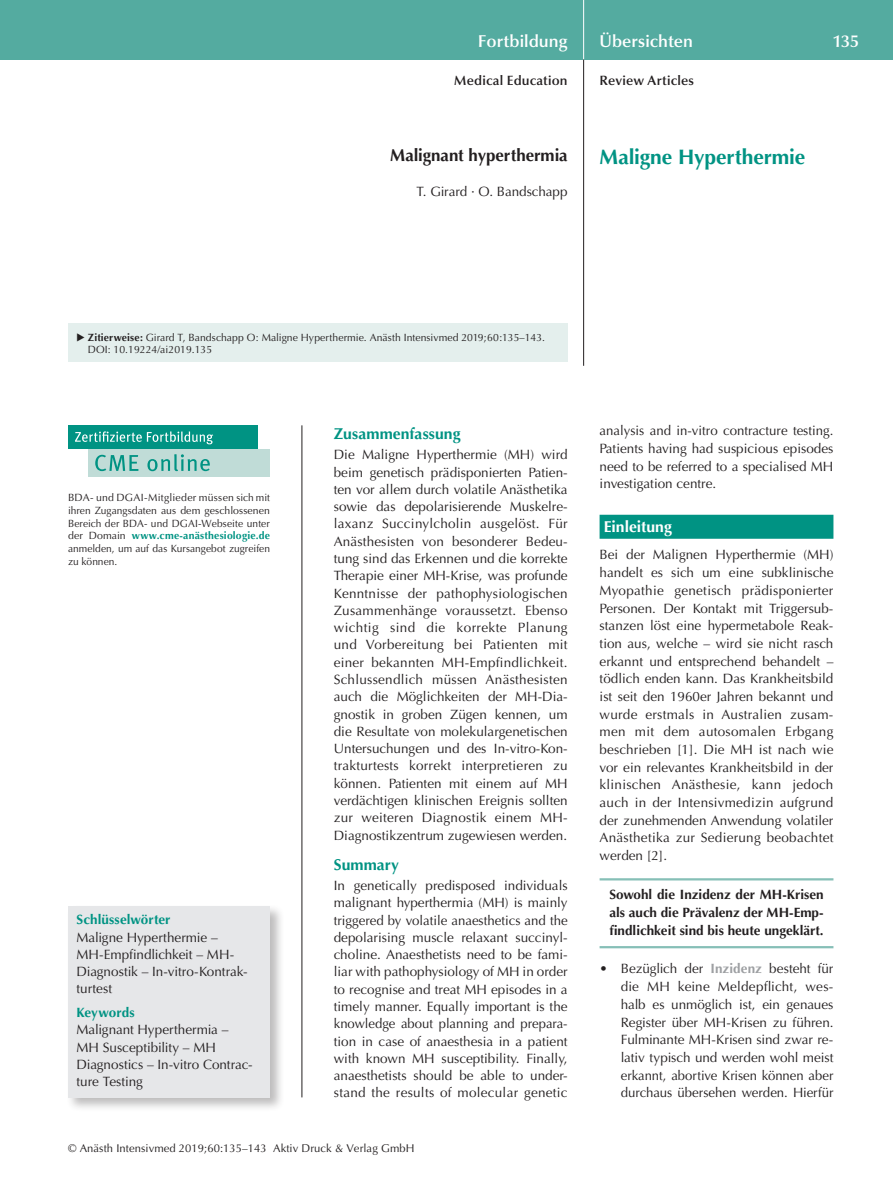
<style>
.page{position:relative;width:893px;height:1191px;background:#fff}
.page>*{position:absolute;margin:0;border:0;box-sizing:border-box;transform-origin:0 0}
.t1{font:700 21px "Optima";letter-spacing:-.005em;color:#009383}
.t2{font:600 17.25px "Optima";color:#fff}
.t3{font:700 17.25px "Optima";letter-spacing:-.005em;color:#231f20}
.t4{font:700 15.75px "Optima";letter-spacing:.005em;color:#009383}
.t5{font:700 15.75px "Optima";letter-spacing:-.005em;color:#fff}
.t6{font:13.5px/17.2px "Optima";color:#231f20;text-align:justify}
.t7{font:700 13.5px/17.7px "Optima";color:#231f20;text-align:justify}
.t8{font:600 13.5px "Optima";letter-spacing:.01em;color:#231f20}
.t9{font:700 13.5px "Optima";letter-spacing:.005em;color:#009383}
.t10{font:11.25px "Optima";letter-spacing:.005em;color:#231f20}
.t11{font:10.5px/12.8px "Optima";letter-spacing:.005em;color:#231f20;text-align:justify}
.s1{font-weight:700}
.s2{font-weight:700;color:#009383}
.s3{font-weight:700;color:#9d9fa2}
</style>
<div class="page">
<div style="left:0;top:0;width:893px;height:60px;background:#54aba0"></div>
<hr style="left:583px;top:0;width:1px;height:60px;background:#fff">
<hr style="left:583px;top:60px;width:1px;height:306px;background:#231f20">
<hr style="left:302px;top:425px;width:1px;height:672px;background:#231f20">
<div style="left:68px;top:425px;width:189px;height:24px;background:#009383"></div>
<div style="left:88px;top:449px;width:182px;height:27px;background:#c0dcd7"></div>
<svg style="left:75px;top:431px;width:138px;height:13px"></svg>
<svg style="left:95px;top:455px;width:43px;height:16px"></svg>
<svg style="left:147px;top:454px;width:63px;height:17px"></svg>
<div style="left:66px;top:903px;width:218px;height:209px;background:#231f20;opacity:.3"></div>
<div style="left:68px;top:906px;width:202px;height:191px;background:#e6e7e9"></div>
<div style="left:68px;top:323px;width:500px;height:38px;background:#e4efed"></div>
<div style="left:600px;top:515px;width:233px;height:24px;background:#009383"></div>
<hr style="left:600px;top:878px;width:233px;height:2px;background:#86bfb7">
<hr style="left:600px;top:946px;width:233px;height:2px;background:#86bfb7">
<p class="t2" style="left:478px;top:31px;width:91px">Fortbildung</p>
<p class="t2" style="left:600px;top:31px;width:95px">Übersichten</p>
<p class="t2" style="left:833px;top:31px;width:28px">135</p>
<p class="t8" style="left:454px;top:73px;width:115px">Medical Education</p>
<p class="t8" style="left:600px;top:73px;width:96px">Review Articles</p>
<p class="t3" style="left:390px;top:146px;width:179px">Malignant hyperthermia</p>
<p class="t6" style="left:416px;top:183px;width:153px">T. Girard · O. Bandschapp</p>
<h1 class="t1" style="left:600px;top:145px;width:207px">Maligne Hyperthermie</h1>
<p class="t11" style="left:88px;top:332px;width:459px;line-height:12px"><span class="s1">Zitierweise:</span> Girard T, Bandschapp O: Maligne Hyperthermie. Anästh Intensivmed 2019;60:135–143.<br>DOI: 10.19224/ai2019.135</p>
<p class="t11" style="left:68px;top:491px;width:203px">BDA- und DGAI-Mitglieder müssen sich mit ihren Zugangsdaten aus dem geschlossenen Bereich der BDA- und DGAI-Webseite unter der Domain <span class="s2">www.cme-anästhesiologie.de </span>anmelden, um auf das Kursangebot zugreifen zu können.</p>
<p class="t9" style="left:77px;top:912px;width:96px">Schlüsselwörter</p>
<p class="t6" style="left:77px;top:928px;width:172px;text-align:left">Maligne Hyperthermie –<br>MH-Empfindlichkeit – MH-<br>Diagnostik – In-vitro-Kontrak&shy;turtest</p>
<p class="t9" style="left:77px;top:1004px;width:60px">Keywords</p>
<p class="t6" style="left:77px;top:1021px;width:178px;text-align:left">Malignant Hyperthermia –<br>MH Susceptibility – MH<br>Diagnostics – In-vitro Contrac&shy;ture Testing</p>
<p class="t4" style="left:334px;top:424px;width:128px">Zusammenfassung</p>
<p class="t6" style="left:334px;top:446px;width:235px">Die Maligne Hyperthermie (MH) wird beim genetisch prädisponierten Patien&shy;ten vor allem durch volatile Anästhetika sowie das depolarisierende Muskelre&shy;laxanz Succinylcholin ausgelöst. Für Anästhesisten von besonderer Bedeu&shy;tung sind das Erkennen und die korrekte Therapie einer MH-Krise, was profunde Kenntnisse der pathophysiologischen Zusammenhänge voraussetzt. Ebenso wichtig sind die korrekte Planung und Vorbereitung bei Patienten mit einer bekannten MH-Empfindlichkeit.<br>Schlussendlich müssen Anästhesisten auch die Möglichkeiten der MH-Dia&shy;gnostik in groben Zügen kennen, um die Resultate von molekulargenetischen Untersuchungen und des In-vitro-Kon&shy;trakturtests korrekt interpretieren zu können. Patienten mit einem auf MH verdächtigen klinischen Ereignis sollten zur weiteren Diagnostik einem MH-Diagnostikzentrum zugewiesen werden.</p>
<p class="t4" style="left:334px;top:855px;width:67px">Summary</p>
<p class="t6" style="left:334px;top:877px;width:235px">In genetically predisposed individuals malignant hyperthermia (MH) is mainly triggered by volatile anaesthetics and the depolarising muscle relaxant succinyl&shy;choline. Anaesthetists need to be fami&shy;liar with pathophysiology of MH in order to recognise and treat MH episodes in a timely manner. Equally important is the knowledge about planning and prepara&shy;tion in case of anaesthesia in a patient with known MH susceptibility. Finally, anaesthetists should be able to under&shy;stand the results of molecular genetic</p>
<p class="t10" style="left:68px;top:1142px;width:348px">© Anästh Intensivmed 2019;60:135–143 Aktiv Druck &amp; Verlag GmbH</p>
<p class="t6" style="left:600px;top:422px;width:235px;line-height:17.7px">analysis and in-vitro contracture testing.<br>Patients having had suspicious episodes need to be referred to a specialised MH investigation centre.</p>
<p class="t5" style="left:604px;top:517px;width:70px">Einleitung</p>
<p class="t6" style="left:600px;top:546px;width:235px;line-height:17.7px">Bei der Malignen Hyperthermie (MH) handelt es sich um eine subklinische Myopathie genetisch prädisponierter Personen. Der Kontakt mit Triggersub&shy;stanzen löst eine hypermetabole Reak&shy;tion aus, welche – wird sie nicht rasch erkannt und entsprechend behandelt – tödlich enden kann. Das Krankheitsbild ist seit den 1960er Jahren bekannt und wurde erstmals in Australien zusam&shy;men mit dem autosomalen Erbgang beschrieben [1]. Die MH ist nach wie vor ein relevantes Krankheitsbild in der klinischen Anästhesie, kann jedoch auch in der Intensivmedizin aufgrund der zunehmenden Anwendung volatiler Anästhetika zur Sedierung beobachtet werden [2].</p>
<p class="t7" style="left:609px;top:886px;width:216px">Sowohl die Inzidenz der MH-Krisen als auch die Prävalenz der MH-Emp&shy;findlichkeit sind bis heute ungeklärt.</p>
<p class="t6" style="left:621px;top:960px;width:214px;line-height:17.7px;text-indent:-21px">• Bezüglich der <span class="s3">Inzidenz</span> besteht für die MH keine Meldepflicht, wes&shy;halb es unmöglich ist, ein genaues Register über MH-Krisen zu führen.<br>Fulminante MH-Krisen sind zwar re&shy;lativ typisch und werden wohl meist erkannt, abortive Krisen können aber durchaus übersehen werden. Hierfür</p>
</div>
